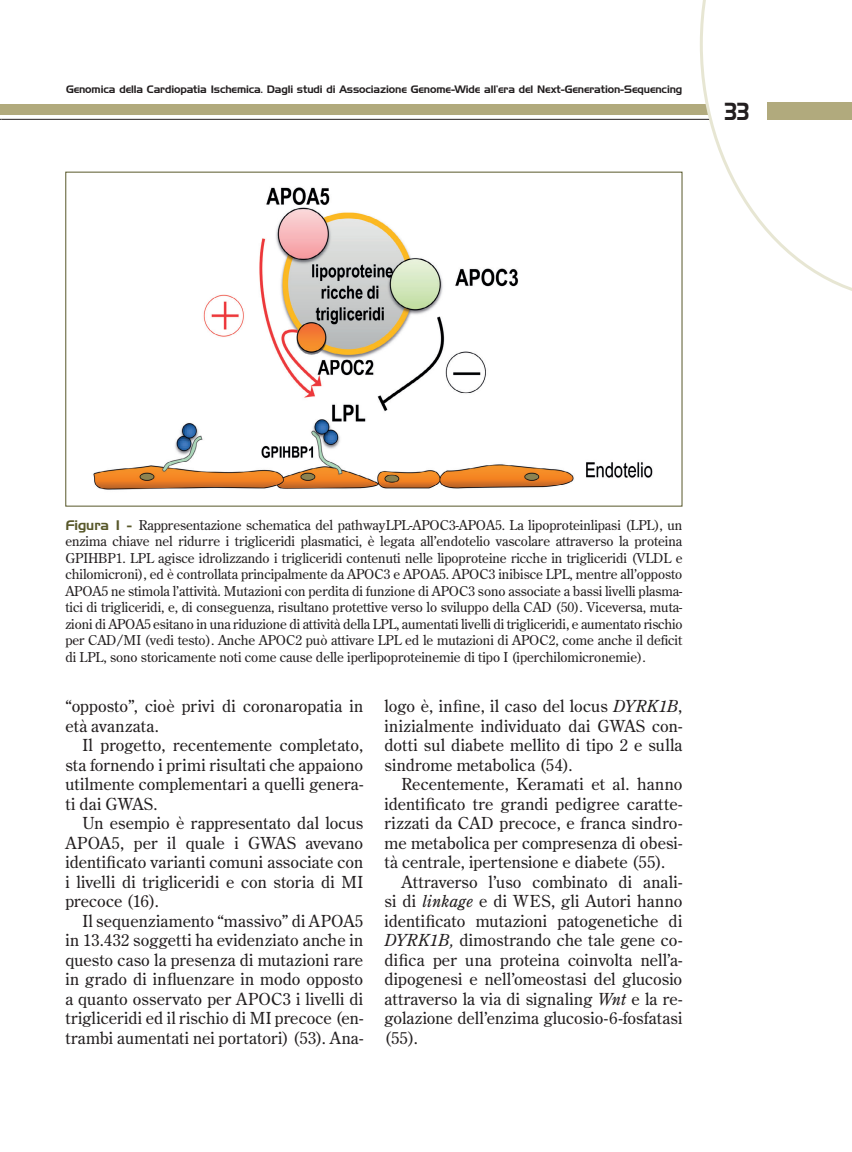
<style>
.page{position:relative;width:852px;height:1152px;background:#fff}
.page>*{position:absolute;margin:0;border:0;box-sizing:border-box;transform-origin:0 0}
.t1{font:24px "Handel Gothic BT";color:#231f20;scale:.8 1}
.t2{font:16.5px "Century Old Style Std";letter-spacing:.01em;color:#231f20}
.t3{font:13.5px/16.5px "Century Old Style Std";letter-spacing:-.005em;color:#231f20;text-align:justify}
.t4{font:10.5px "Handel Gothic BT";letter-spacing:-.01em;color:#231f20}
.s1{font-family:"Handel Gothic BT";color:#58582a}
.s2{font-style:italic}
</style>
<div class="page">
<hr style="left:2px;top:119px;width:849px;height:1px;background:#231f20">
<svg style="left:0;top:104px;width:2px;height:16px"></svg>
<div style="left:2px;top:104px;width:849px;height:10px;background:#b1aa7d"></div>
<svg style="left:699px;top:0;width:152px;height:291px"></svg>
<div style="left:767px;top:103px;width:84px;height:17px;background:#b1aa7d"></div>
<img style="left:93px;top:187px;width:560px;height:303px">
<p class="t4" style="left:66px;top:82px;width:617px">Genomica della Cardiopatia Ischemica. Dagli studi di Associazione Genome-Wide all’era del Next-Generation-Sequencing</p>
<p class="t1" style="left:724px;top:97px;width:32px">33</p>
<p class="t3" style="left:65px;top:516px;width:618px"><span class="s1">Figura 1 -</span> Rappresentazione schematica del pathwayLPL-APOC3-APOA5. La lipoproteinlipasi (LPL), un enzima chiave nel ridurre i trigliceridi plasmatici, è legata all’endotelio vascolare attraverso la proteina GPIHBP1. LPL agisce idrolizzando i trigliceridi contenuti nelle lipoproteine ricche in trigliceridi (VLDL e chilomicroni), ed è controllata principalmente da APOC3 e APOA5. APOC3 inibisce LPL, mentre all’opposto APOA5 ne stimola l’attività. Mutazioni con perdita di funzione di APOC3 sono associate a bassi livelli plasma&shy;tici di trigliceridi, e, di conseguenza, risultano protettive verso lo sviluppo della CAD (50). Viceversa, muta&shy;zioni di APOA5 esitano in una riduzione di attività della LPL, aumentati livelli di trigliceridi, e aumentato rischio per CAD/MI (vedi testo). Anche APOC2 può attivare LPL ed le mutazioni di APOC2, come anche il deficit di LPL, sono storicamente noti come cause delle iperlipoproteinemie di tipo I (iperchilomicronemie).</p>
<p class="t2" style="left:65px;top:695px;width:299px">“opposto”, cioè privi di coronaropatia in</p>
<p class="t2" style="left:65px;top:714px;width:95px">età avanzata.</p>
<p class="t2" style="left:82px;top:734px;width:282px">Il progetto, recentemente completato,</p>
<p class="t2" style="left:65px;top:753px;width:299px">sta fornendo i primi risultati che appaiono</p>
<p class="t2" style="left:65px;top:773px;width:299px">utilmente complementari a quelli genera-</p>
<p class="t2" style="left:65px;top:792px;width:94px">ti dai GWAS.</p>
<p class="t2" style="left:82px;top:812px;width:282px">Un esempio è rappresentato dal locus</p>
<p class="t2" style="left:65px;top:831px;width:299px">APOA5, per il quale i GWAS avevano</p>
<p class="t2" style="left:65px;top:851px;width:299px">identificato varianti comuni associate con</p>
<p class="t2" style="left:65px;top:870px;width:299px">i livelli di trigliceridi e con storia di MI</p>
<p class="t2" style="left:65px;top:890px;width:95px">precoce (16).</p>
<p class="t2" style="left:82px;top:909px;width:282px">Il sequenziamento “massivo” di APOA5</p>
<p class="t2" style="left:65px;top:929px;width:299px">in 13.432 soggetti ha evidenziato anche in</p>
<p class="t2" style="left:65px;top:948px;width:299px">questo caso la presenza di mutazioni rare</p>
<p class="t2" style="left:65px;top:968px;width:299px">in grado di influenzare in modo opposto</p>
<p class="t2" style="left:65px;top:987px;width:299px">a quanto osservato per APOC3 i livelli di</p>
<p class="t2" style="left:65px;top:1007px;width:299px">trigliceridi ed il rischio di MI precoce (en-</p>
<p class="t2" style="left:65px;top:1026px;width:299px">trambi aumentati nei portatori) (53). Ana-</p>
<p class="t2" style="left:384px;top:695px;width:299px">logo è, infine, il caso del locus <span class="s2">DYRK1B</span>,</p>
<p class="t2" style="left:384px;top:714px;width:299px">inizialmente individuato dai GWAS con-</p>
<p class="t2" style="left:384px;top:734px;width:299px">dotti sul diabete mellito di tipo 2 e sulla</p>
<p class="t2" style="left:384px;top:753px;width:190px">sindrome metabolica (54).</p>
<p class="t2" style="left:401px;top:773px;width:282px">Recentemente, Keramati et al. hanno</p>
<p class="t2" style="left:384px;top:793px;width:299px">identificato tre grandi pedigree caratte-</p>
<p class="t2" style="left:384px;top:812px;width:299px">rizzati da CAD precoce, e franca sindro-</p>
<p class="t2" style="left:384px;top:832px;width:299px">me metabolica per compresenza di obesi-</p>
<p class="t2" style="left:384px;top:851px;width:282px">tà centrale, ipertensione e diabete (55).</p>
<p class="t2" style="left:401px;top:871px;width:282px">Attraverso l’uso combinato di anali-</p>
<p class="t2" style="left:384px;top:890px;width:299px">si di <span class="s2">linkage</span> e di WES, gli Autori hanno</p>
<p class="t2" style="left:384px;top:910px;width:299px">identificato mutazioni patogenetiche di</p>
<p class="t2" style="left:384px;top:929px;width:299px"><span class="s2">DYRK1B,</span> dimostrando che tale gene co-</p>
<p class="t2" style="left:384px;top:949px;width:299px">difica per una proteina coinvolta nell’a-</p>
<p class="t2" style="left:384px;top:968px;width:299px">dipogenesi e nell’omeostasi del glucosio</p>
<p class="t2" style="left:384px;top:988px;width:299px">attraverso la via di signaling <span class="s2">Wnt</span> e la re-</p>
<p class="t2" style="left:384px;top:1007px;width:299px">golazione dell’enzima glucosio-6-fosfatasi</p>
<p class="t2" style="left:384px;top:1027px;width:35px">(55).</p>
</div>
